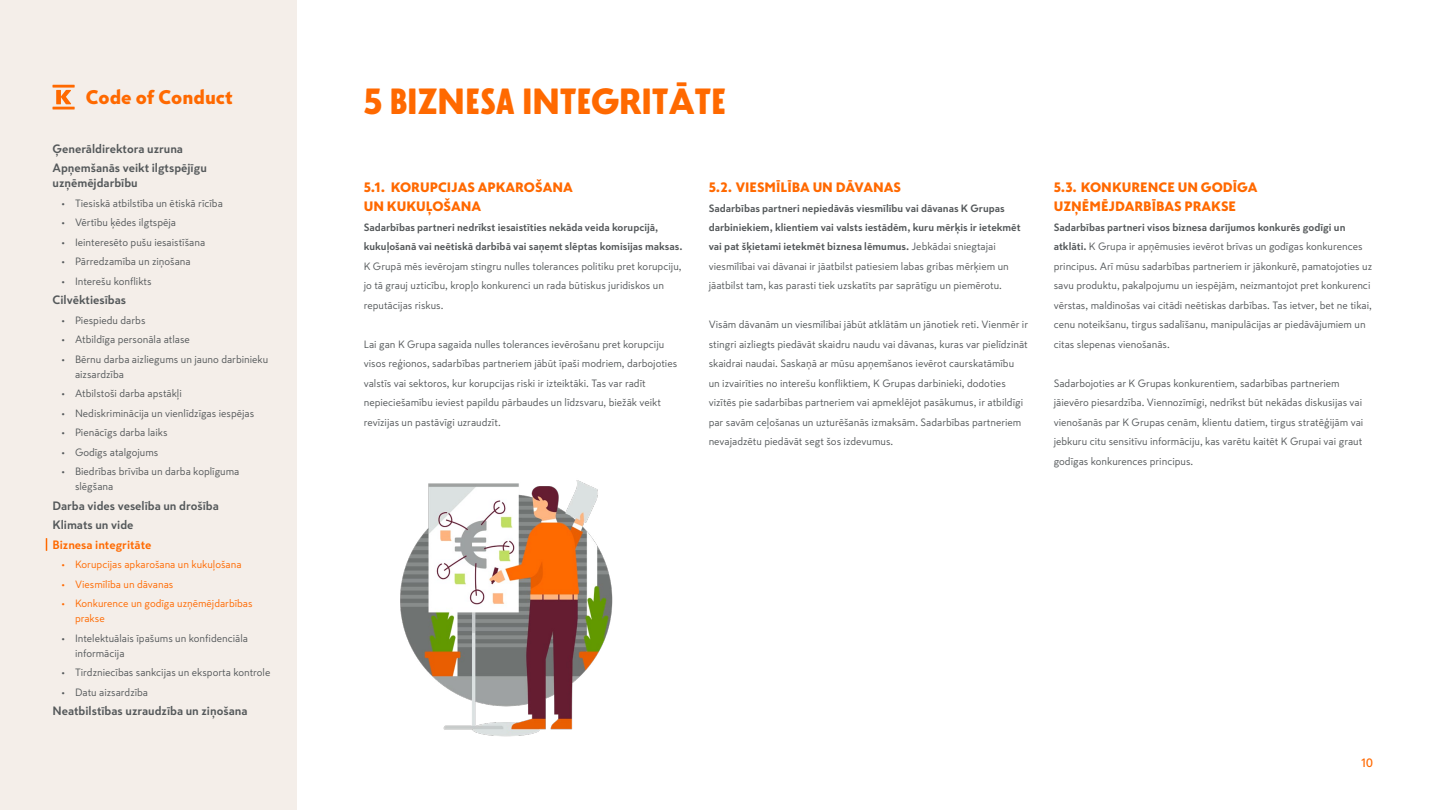
<style>
.page{position:relative;width:1440px;height:810px;background:#fff}
.page>*{position:absolute;margin:0;border:0;box-sizing:border-box;transform-origin:0 0}
.t1{font:900 36px "Skatta Sans Headline";color:#ff6900}
.t2{font:900 19.5px "Skatta Sans";color:#ff6900}
.t3{font:900 13.5px/19.5px "Skatta Sans";color:#ff6900}
.t4{font:700 12px/19.5px "Skatta Sans";color:#54585a}
.t5{font:700 12px "Skatta Sans";color:#ff6900}
.t6{font:500 12px "Skatta Sans";color:#ff6900}
.t7{font:10.5px/19.5px "Skatta Sans";color:#54585a}
.t8{font:700 10.5px/19.5px "Skatta Sans";color:#54585a}
.t9{font:10.5px/15px "Skatta Sans";color:#ff6900}
.s1{font-family:"Skatta Sans"}
.s2{font-weight:400}
.s3{font-weight:700}
</style>
<div class="page">
<img style="left:400px;top:480px;width:213px;height:257px">
<div style="left:0;top:0;width:296px;height:809px;background:#f4eee9"></div>
<svg style="left:52px;top:85px;width:23px;height:25px"></svg>
<svg style="left:46px;top:538px;width:1px;height:13px"></svg>
<h2 class="t2" style="left:86px;top:83px;width:149px">Code of Conduct</h2>
<p class="t4" style="left:52px;top:138px;width:156px">Ģenerāldirektora uzruna<br>Apņemšanās veikt ilgtspējīgu</p>
<p class="t4" style="left:52px;top:173px;width:87px">uzņēmējdarbību</p>
<p class="t7" style="left:62px;top:193px;width:163px">• Tiesiskā atbilstība un ētiskā rīcība</p>
<p class="t7" style="left:62px;top:213px;width:116px">• Vērtību ķēdes ilgtspēja</p>
<p class="t7" style="left:62px;top:232px;width:145px">• Ieinteresēto pušu iesaistīšana</p>
<p class="t7" style="left:62px;top:252px;width:131px">• Pārredzamība un ziņošana</p>
<p class="t7" style="left:62px;top:271px;width:92px">• Interešu konflikts</p>
<p class="t4" style="left:52px;top:290px;width:75px">Cilvēktiesības</p>
<p class="t7" style="left:62px;top:310px;width:85px">• Piespiedu darbs</p>
<p class="t7" style="left:62px;top:330px;width:130px">• Atbildīga personāla atlase</p>
<p class="t7" style="left:75px;top:351px;width:195px;line-height:15px;text-indent:-14px">• Bērnu darba aizliegums un jauno darbinieku aizsardzība</p>
<p class="t7" style="left:62px;top:384px;width:122px">• Atbilstoši darba apstākļi</p>
<p class="t7" style="left:62px;top:403px;width:194px">• Nediskriminācija un vienlīdzīgas iespējas</p>
<p class="t7" style="left:62px;top:423px;width:107px">• Pienācīgs darba laiks</p>
<p class="t7" style="left:62px;top:442px;width:98px">• Godīgs atalgojums</p>
<p class="t7" style="left:75px;top:464px;width:166px;line-height:15px;text-indent:-14px">• Biedrības brīvība un darba koplīguma slēgšana</p>
<p class="t4" style="left:52px;top:495px;width:168px">Darba vides veselība un drošība<br>Klimats un vide</p>
<p class="t5" style="left:52px;top:536px;width:100px">Biznesa integritāte</p>
<p class="t9" style="left:62px;top:557px;width:182px">• Korupcijas apkarošana un kukuļošana</p>
<p class="t9" style="left:62px;top:576px;width:113px">• Viesmīlība un dāvanas</p>
<p class="t9" style="left:75px;top:596px;width:179px;text-indent:-14px">• Konkurence un godīga uzņēmējdarbības prakse</p>
<p class="t7" style="left:75px;top:630px;width:175px;line-height:15px;text-indent:-14px">• Intelektuālais īpašums un konfidenciāla informācija</p>
<p class="t7" style="left:62px;top:663px;width:210px">• Tirdzniecības sankcijas un eksporta kontrole</p>
<p class="t7" style="left:62px;top:682px;width:88px">• Datu aizsardzība</p>
<p class="t4" style="left:52px;top:701px;width:197px">Neatbilstības uzraudzība un ziņošana</p>
<h1 class="t1" style="left:364px;top:79px;width:364px">5 BIZNESA INTEGRIT<span class="s1">Ā</span>TE</h1>
<p class="t3" style="left:364px;top:177px;width:211px">5.1. KORUPCIJAS APKAROŠANA<br>UN KUKUĻOŠANA</p>
<p class="t8" style="left:364px;top:217px;width:319px">Sadarbības partneri nedrīkst iesaistīties nekāda veida korupcijā, kukuļošanā vai neētiskā darbībā vai saņemt slēptas komisijas maksas.</p>
<p class="t7" style="left:364px;top:256px;width:319px">K Grupā mēs ievērojam stingru nulles tolerances politiku pret korupciju, jo tā grauj uzticību, kropļo konkurenci un rada būtiskus juridiskos un reputācijas riskus.</p>
<p class="t7" style="left:364px;top:334px;width:315px">Lai gan K Grupa sagaida nulles tolerances ievērošanu pret korupciju visos reģionos, sadarbības partneriem jābūt īpaši modriem, darbojoties valstīs vai sektoros, kur korupcijas riski ir izteiktāki. Tas var radīt nepieciešamību ieviest papildu pārbaudes un līdzsvaru, biežāk veikt revīzijas un pastāvīgi uzraudzīt.</p>
<p class="t3" style="left:709px;top:177px;width:194px">5.2. VIESMĪLĪBA UN DĀVANAS</p>
<p class="t8" style="left:709px;top:198px;width:313px">Sadarbības partneri nepiedāvās viesmīlību vai dāvanas K Grupas darbiniekiem, klientiem vai valsts iestādēm, kuru mērķis ir ietekmēt vai pat šķietami ietekmēt biznesa lēmumus. <span class="s2">Jebkādai sniegtajai viesmīlībai vai dāvanai ir jāatbilst patiesiem labas gribas mērķiem un jāatbilst tam, kas parasti tiek uzskatīts par saprātīgu un piemērotu.</span></p>
<p class="t7" style="left:709px;top:315px;width:321px">Visām dāvanām un viesmīlībai jābūt atklātām un jānotiek reti. Vienmēr ir stingri aizliegts piedāvāt skaidru naudu vai dāvanas, kuras var pielīdzināt skaidrai naudai. Saskaņā ar mūsu apņemšanos ievērot caurskatāmību<br>un izvairīties no interešu konfliktiem, K Grupas darbinieki, dodoties vizītēs pie sadarbības partneriem vai apmeklējot pasākumus, ir atbildīgi par savām ceļošanas un uzturēšanās izmaksām. Sadarbības partneriem nevajadzētu piedāvāt segt šos izdevumus.</p>
<p class="t3" style="left:1054px;top:177px;width:205px">5.3. KONKURENCE UN GODĪGA<br>UZŅĒMĒJDARBĪBAS PRAKSE</p>
<p class="t7" style="left:1054px;top:217px;width:320px"><span class="s3">Sadarbības partneri visos biznesa darījumos konkurēs godīgi un atklāti.</span> K Grupa ir apņēmusies ievērot brīvas un godīgas konkurences principus. Arī mūsu sadarbības partneriem ir jākonkurē, pamatojoties uz savu produktu, pakalpojumu un iespējām, neizmantojot pret konkurenci vērstas, maldinošas vai citādi neētiskas darbības. Tas ietver, bet ne tikai, cenu noteikšanu, tirgus sadalīšanu, manipulācijas ar piedāvājumiem un citas slepenas vienošanās.</p>
<p class="t7" style="left:1054px;top:373px;width:311px">Sadarbojoties ar K Grupas konkurentiem, sadarbības partneriem jāievēro piesardzība. Viennozīmīgi, nedrīkst būt nekādas diskusijas vai vienošanās par K Grupas cenām, klientu datiem, tirgus stratēģijām vai jebkuru citu sensitīvu informāciju, kas varētu kaitēt K Grupai vai graut godīgas konkurences principus.</p>
<p class="t6" style="left:1361px;top:755px;width:14px">10</p>
</div>
